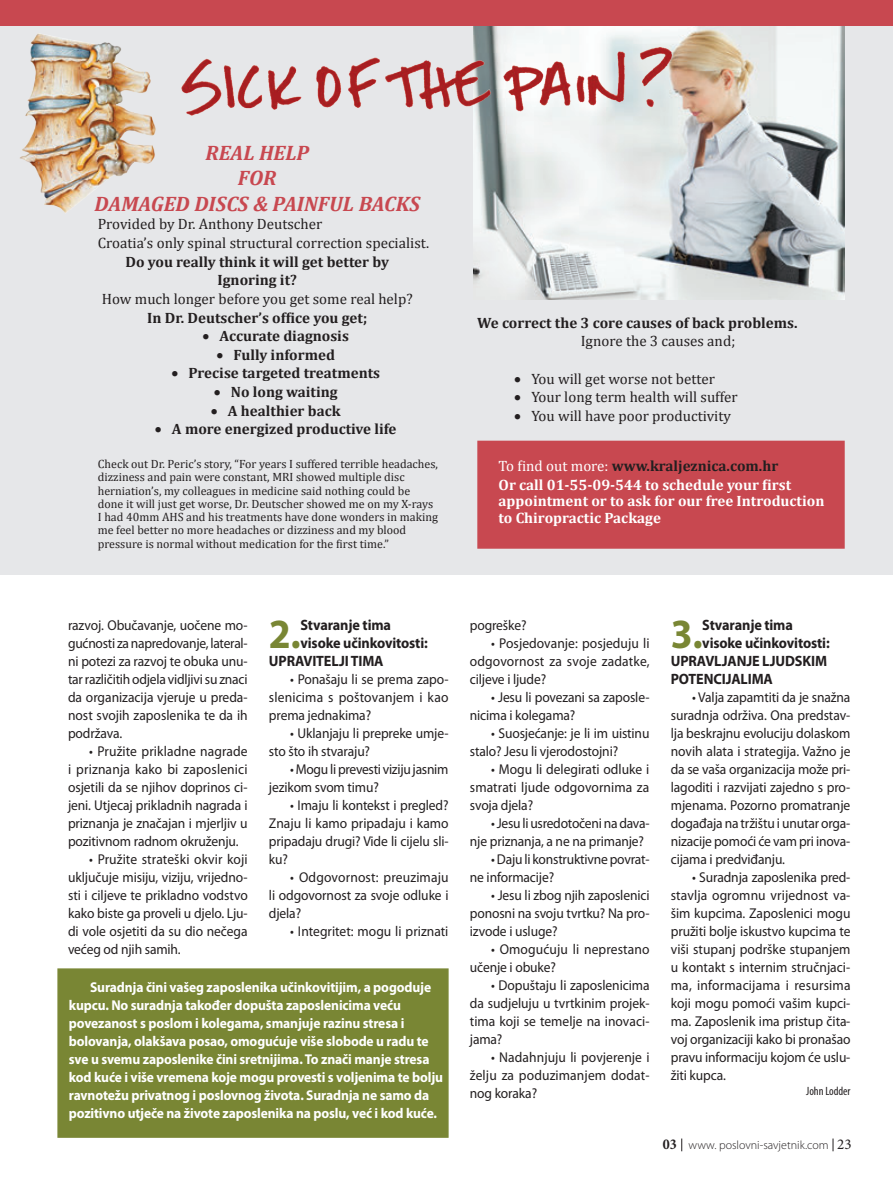
<style>
.page{position:relative;width:893px;height:1191px;background:#fff}
.page>*{position:absolute;margin:0;border:0;box-sizing:border-box;transform-origin:0 0}
._04_medju_2{font:700 41.7px "Myriad Pro";color:#798634;scale:.95 1}
.t1{font:italic 700 21px "Cambria";color:#c84850}
.List_Paragraph{font:700 15px "Cambria";color:#231f20}
.t2{font:15px "Cambria";color:#231f20}
._04_medju_2-2{font:700 15px "Myriad Pro";letter-spacing:-.01em;color:#231f20;scale:.95 1}
.List_Paragraph-2{font:700 15px/16.5px "Cambria";color:#fff}
._01_Txt{font:14.25px/18px "Myriad Pro";letter-spacing:-.01em;color:#231f20;text-align:justify;scale:.95 1}
._09_okvir{font:700 14.25px/18px "Myriad Pro";letter-spacing:-.01em;color:#fff;scale:.95 1}
._01_Txt-2{font:14.25px/18px "Myriad Pro";letter-spacing:.01em;color:#231f20;scale:.95 1}
.t3{font:12px/13.2px "Cambria";color:#231f20}
.t4{font:300 12px "Myriad Pro";color:#231f20}
._06_autor{font:condensed 12px "Myriad Pro";letter-spacing:-.005em;color:#231f20}
.s1{font-weight:400;color:#fff}
.s2{font-family:"Minion Pro";font-weight:700;font-stretch:condensed;font-size:15px}
.s3{font-family:"Minion Pro";font-weight:400;font-size:15px}
</style>
<div class="page">
<svg style="left:681px;top:1138px;width:1px;height:13px"></svg>
<svg style="left:833px;top:1138px;width:1px;height:13px"></svg>
<div style="left:57px;top:968px;width:392px;height:169px;background:#798634;border:2px solid #798634"></div>
<div style="left:0;top:0;width:893px;height:52px;background:#c84850"></div>
<div style="left:0;top:27px;width:893px;height:548px;background:#e6e7e9"></div>
<div style="left:477px;top:441px;width:368px;height:108px;background:#c84850;border:2px solid #c84850"></div>
<img style="left:20px;top:33px;width:136px;height:180px">
<img style="left:473px;top:27px;width:372px;height:272px">
<img style="left:181px;top:47px;width:490px;height:68px">
<p class="t1" style="left:205px;top:138px;width:105px">REAL HELP</p>
<p class="t1" style="left:238px;top:163px;width:40px">FOR</p>
<p class="t1" style="left:95px;top:189px;width:327px">DAMAGED DISCS &amp; PAINFUL BACKS</p>
<p class="t2" style="left:98px;top:215px;width:226px">Provided by Dr. Anthony Deutscher</p>
<p class="t2" style="left:98px;top:234px;width:333px">Croatia’s only spinal structural correction specialist.</p>
<p class="List_Paragraph" style="left:126px;top:251px;width:265px">Do you really think it will get better by</p>
<p class="List_Paragraph" style="left:218px;top:269px;width:81px">Ignoring it?</p>
<p class="t2" style="left:102px;top:290px;width:312px">How much longer before you get some real help?</p>
<p class="List_Paragraph" style="left:147px;top:307px;width:221px">In Dr. Deutscher’s office you get;</p>
<p class="List_Paragraph" style="left:203px;top:325px;width:148px">• Accurate diagnosis</p>
<p class="List_Paragraph" style="left:216px;top:344px;width:120px">• Fully informed</p>
<p class="List_Paragraph" style="left:171px;top:363px;width:210px">• Precise targeted treatments</p>
<p class="List_Paragraph" style="left:214px;top:381px;width:125px">• No long waiting</p>
<p class="List_Paragraph" style="left:211px;top:400px;width:131px">• A healthier back</p>
<p class="List_Paragraph" style="left:155px;top:419px;width:243px">• A more energized productive life</p>
<p class="t3" style="left:98px;top:457px;width:342px">Check out Dr. Peric’s story, “For years I suffered terrible headaches, dizziness and pain were constant, MRI showed multiple disc herniation’s, my colleagues in medicine said nothing could be done it will just get worse, Dr. Deutscher showed me on my X-rays I had 40mm AHS and his treatments have done wonders in making me feel better no more headaches or dizziness and my blood pressure is normal without medication for the first time.”</p>
<p class="List_Paragraph" style="left:477px;top:312px;width:322px">We correct the 3 core causes of back problems.</p>
<p class="t2" style="left:581px;top:332px;width:156px">Ignore the 3 causes and;</p>
<p class="t2" style="left:514px;top:370px;width:202px">• You will get worse not better</p>
<p class="t2" style="left:514px;top:388px;width:225px">• Your long term health will suffer</p>
<p class="t2" style="left:514px;top:407px;width:218px">• You will have poor productivity</p>
<p class="List_Paragraph" style="left:499px;top:455px;width:281px"><span class="s1">To find out more:</span> www.kraljeznica.com.hr</p>
<p class="List_Paragraph-2" style="left:499px;top:476px;width:327px">Or call 01-55-09-544 to schedule your first appointment or to ask for our free Introduction to Chiropractic Package</p>
<p class="_01_Txt" style="left:68px;top:616px;width:191px">razvoj. Obučavanje, uočene mo&shy;gućnosti za napredovanje, lateral&shy;ni potezi za razvoj te obuka unu&shy;tar različitih odjela vidljivi su znaci da organizacija vjeruje u preda&shy;nost svojih zaposlenika te da ih podržava.</p>
<p class="_01_Txt" style="left:68px;top:742px;width:191px;text-indent:21px">• Pružite prikladne nagrade i priznanja kako bi zaposlenici osjetili da se njihov doprinos ci&shy;jeni. Utjecaj prikladnih nagrada i priznanja je značajan i mjerljiv u pozitivnom radnom okruženju.</p>
<p class="_01_Txt" style="left:68px;top:850px;width:191px;text-indent:21px">• Pružite strateški okvir koji uključuje misiju, viziju, vrijedno&shy;sti i ciljeve te prikladno vodstvo kako biste ga proveli u djelo. Lju&shy;di vole osjetiti da su dio nečega većeg od njih samih.</p>
<p class="_04_medju_2" style="left:269px;top:607px;width:35px">2.</p>
<p class="_04_medju_2-2" style="left:300px;top:615px;width:97px">Stvaranje tima</p>
<p class="_04_medju_2-2" style="left:300px;top:633px;width:136px">visoke učinkovitosti:</p>
<p class="_04_medju_2-2" style="left:269px;top:651px;width:122px">UPRAVITELJI TIMA</p>
<p class="_01_Txt" style="left:269px;top:670px;width:191px;text-indent:21px">• Ponašaju li se prema zapo&shy;slenicima s poštovanjem i kao prema jednakima?</p>
<p class="_01_Txt" style="left:269px;top:724px;width:191px;text-indent:21px">• Uklanjaju li prepreke umje&shy;sto što ih stvaraju?</p>
<p class="_01_Txt" style="left:269px;top:760px;width:190px;text-indent:21px">• Mogu li prevesti viziju jasnim jezikom svom timu?</p>
<p class="_01_Txt" style="left:269px;top:796px;width:191px;text-indent:21px">• Imaju li kontekst i pregled?<br>Znaju li kamo pripadaju i kamo pripadaju drugi? Vide li cijelu sli&shy;ku?</p>
<p class="_01_Txt" style="left:269px;top:868px;width:191px;text-indent:21px">• Odgovornost: preuzimaju li odgovornost za svoje odluke i djela?</p>
<p class="_01_Txt" style="left:290px;top:922px;width:168px">• Integritet: mogu li priznati</p>
<p class="_09_okvir" style="left:69px;top:978px;width:395px;text-indent:21px">Suradnja čini vašeg zaposlenika učinkovitijim, a pogoduje kupcu. No suradnja također dopušta zaposlenicima veću povezanost s poslom i kolegama, smanjuje razinu stresa i bolovanja, olakšava posao, omogućuje više slobode u radu te sve u svemu zaposlenike čini sretnijima. To znači manje stresa kod kuće i više vremena koje mogu provesti s voljenima te bolju ravnotežu privatnog i poslovnog života. Suradnja ne samo da pozitivno utječe na živote zaposlenika na poslu, već i kod kuće.</p>
<p class="_01_Txt" style="left:470px;top:616px;width:61px">pogreške?</p>
<p class="_01_Txt" style="left:470px;top:634px;width:191px;text-indent:21px">• Posjedovanje: posjeduju li odgovornost za svoje zadatke, ciljeve i ljude?</p>
<p class="_01_Txt" style="left:470px;top:688px;width:191px;text-indent:21px">• Jesu li povezani sa zaposle&shy;nicima i kolegama?</p>
<p class="_01_Txt" style="left:470px;top:724px;width:191px;text-indent:21px">• Suosjećanje: je li im uistinu stalo? Jesu li vjerodostojni?</p>
<p class="_01_Txt" style="left:470px;top:760px;width:190px;text-indent:21px">• Mogu li delegirati odluke i smatrati ljude odgovornima za svoja djela?</p>
<p class="_01_Txt" style="left:470px;top:814px;width:191px;text-indent:21px">• Jesu li usredotočeni na dava&shy;nje priznanja, a ne na primanje?</p>
<p class="_01_Txt" style="left:470px;top:850px;width:191px;text-indent:21px">• Daju li konstruktivne povrat&shy;ne informacije?</p>
<p class="_01_Txt" style="left:470px;top:886px;width:191px;text-indent:21px">• Jesu li zbog njih zaposlenici ponosni na svoju tvrtku? Na pro&shy;izvode i usluge?</p>
<p class="_01_Txt-2" style="left:470px;top:940px;width:191px;text-indent:21px">• Omogućuju li neprestano učenje i obuke?</p>
<p class="_01_Txt" style="left:470px;top:976px;width:191px;text-indent:21px">• Dopuštaju li zaposlenicima da sudjeluju u tvrtkinim projek&shy;tima koji se temelje na inovaci&shy;jama?</p>
<p class="_01_Txt" style="left:470px;top:1048px;width:191px;text-indent:21px">• Nadahnjuju li povjerenje i želju za poduzimanjem dodat&shy;nog koraka?</p>
<p class="_04_medju_2" style="left:671px;top:607px;width:35px">3.</p>
<p class="_04_medju_2-2" style="left:702px;top:615px;width:97px">Stvaranje tima</p>
<p class="_04_medju_2-2" style="left:702px;top:633px;width:136px">visoke učinkovitosti:</p>
<p class="_04_medju_2-2" style="left:671px;top:651px;width:166px">UPRAVLJANJE LJUDSKIM</p>
<p class="_04_medju_2-2" style="left:671px;top:669px;width:109px">POTENCIJALIMA</p>
<p class="_01_Txt" style="left:671px;top:688px;width:191px;text-indent:21px">• Valja zapamtiti da je snažna suradnja održiva. Ona predstav&shy;lja beskrajnu evoluciju dolaskom novih alata i strategija. Važno je da se vaša organizacija može pri&shy;lagoditi i razvijati zajedno s pro&shy;mjenama. Pozorno promatranje događaja na tržištu i unutar orga&shy;nizacije pomoći će vam pri inova&shy;cijama i predviđanju.</p>
<p class="_01_Txt" style="left:671px;top:868px;width:191px;text-indent:21px">• Suradnja zaposlenika pred&shy;stavlja ogromnu vrijednost va&shy;šim kupcima. Zaposlenici mogu pružiti bolje iskustvo kupcima te viši stupanj podrške stupanjem u kontakt s internim stručnjaci&shy;ma, informacijama i resursima koji mogu pomoći vašim kupci&shy;ma. Zaposlenik ima pristup čita&shy;voj organizaciji kako bi pronašao pravu informaciju kojom će uslu&shy;žiti kupca.</p>
<p class="_06_autor" style="left:806px;top:1084px;width:46px">John Lodder</p>
<p class="t4" style="left:663px;top:1137px;width:190px"><span class="s2">03</span> www. poslovni-savjetnik.com <span class="s3">23</span></p>
</div>
